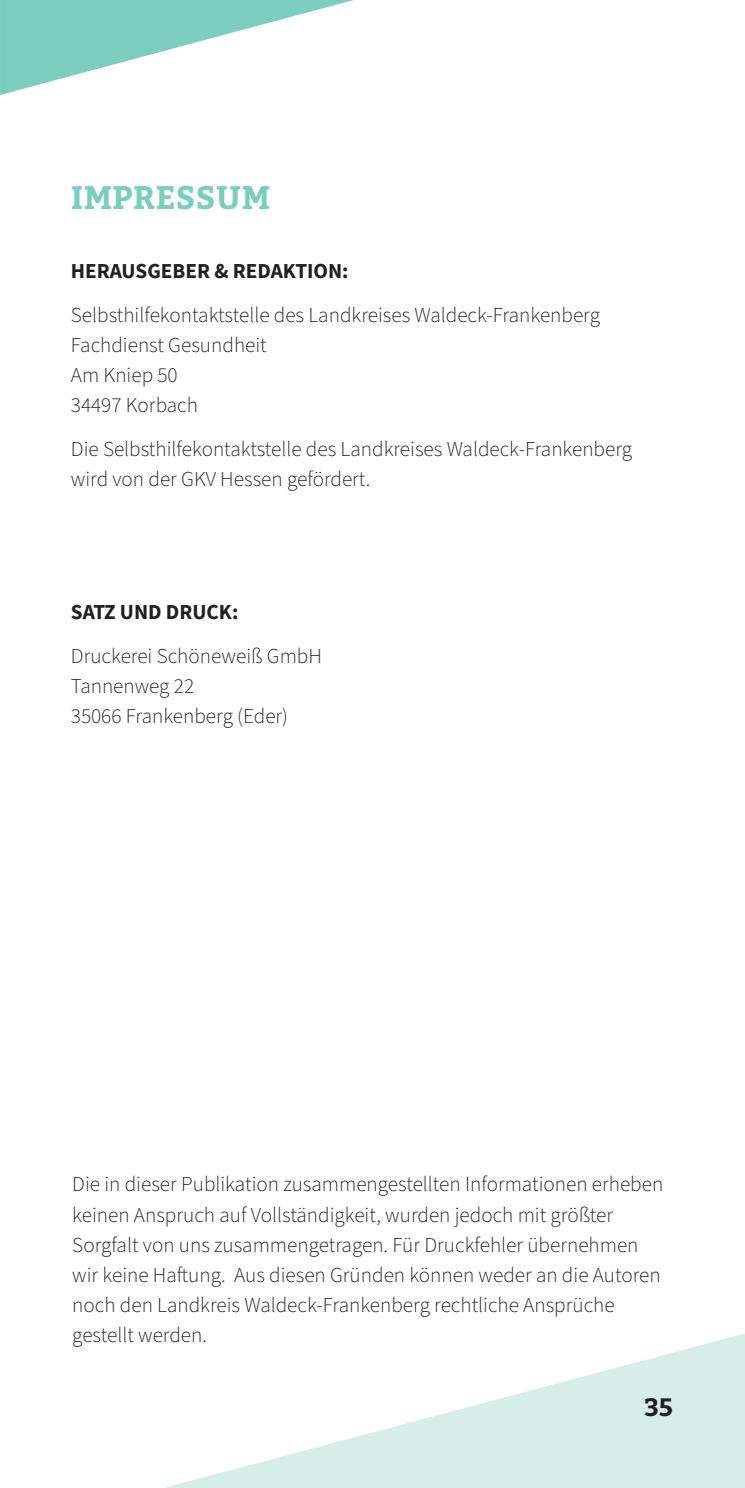
<style>
.page{position:relative;width:745px;height:1488px;background:#fff}
.page>*{position:absolute;margin:0;border:0;box-sizing:border-box;transform-origin:0 0}
.t1{font:700 32.5px "Bitter";letter-spacing:.01em;color:#7cccbf}
.t2{font:700 25px "Bitter";color:#231f20}
.t3{font:300 21.25px/30px "Source Sans Pro";color:#231f20}
.t4{font:700 21.25px "Source Sans Pro";color:#231f20}
</style>
<div class="page">
<svg style="left:165px;top:1333px;width:580px;height:155px"></svg>
<svg style="left:0;top:0;width:353px;height:95px"></svg>
<h1 class="t1" style="left:71px;top:184px;width:201px">IMPRESSUM</h1>
<p class="t4" style="left:71px;top:257px;width:279px">HERAUSGEBER &amp; REDAKTION:</p>
<p class="t3" style="left:71px;top:302px;width:531px">Selbsthilfekontaktstelle des Landkreises Waldeck-Frankenberg<br>Fachdienst Gesundheit<br>Am Kniep 50<br>34497 Korbach</p>
<p class="t3" style="left:71px;top:436px;width:563px">Die Selbsthilfekontaktstelle des Landkreises Waldeck-Frankenberg wird von der GKV Hessen gefördert.</p>
<p class="t4" style="left:71px;top:597px;width:169px">SATZ UND DRUCK:</p>
<p class="t3" style="left:71px;top:642px;width:253px">Druckerei Schöneweiß GmbH<br>Tannenweg 22<br>35066 Frankenberg (Eder)</p>
<p class="t3" style="left:72px;top:1171px;width:592px">Die in dieser Publikation zusammengestellten Informationen erheben keinen Anspruch auf Vollständigkeit, wurden jedoch mit größter Sorgfalt von uns zusammengetragen. Für Druckfehler übernehmen wir keine Haftung. Aus diesen Gründen können weder an die Autoren noch den Landkreis Waldeck-Frankenberg rechtliche Ansprüche gestellt werden.</p>
<p class="t2" style="left:644px;top:1396px;width:30px">35</p>
</div>
